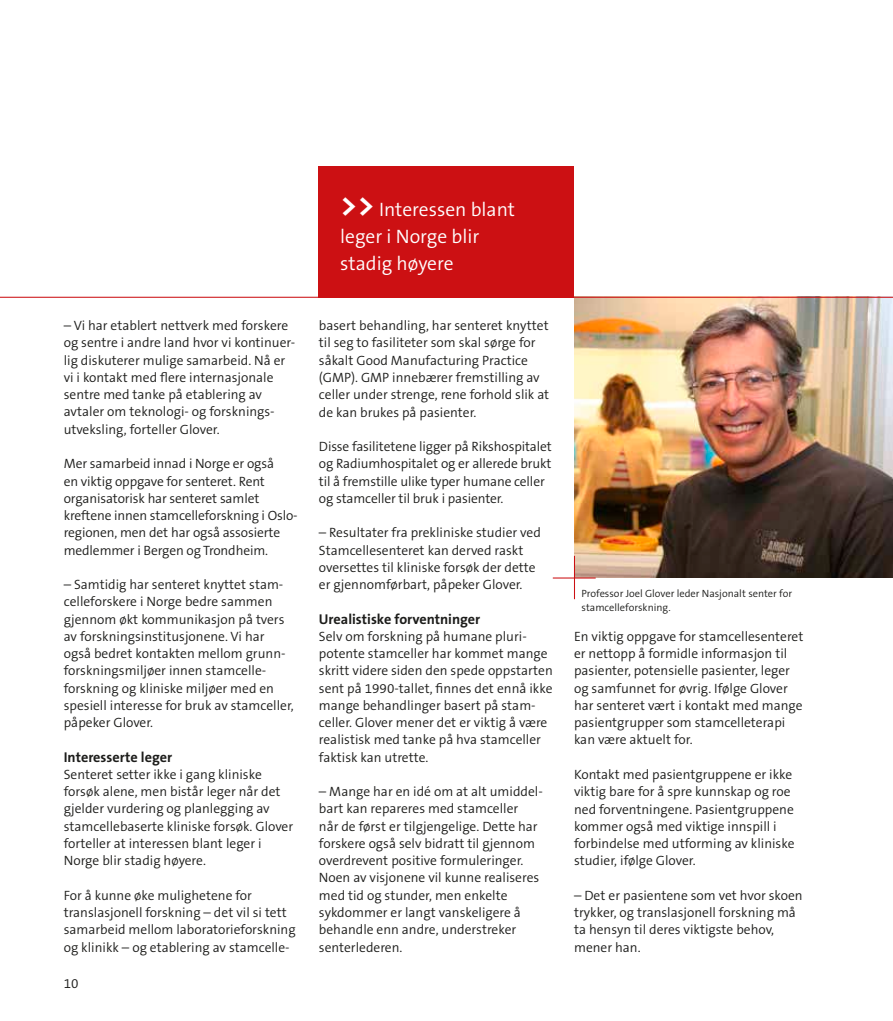
<style>
.page{position:relative;width:893px;height:1021px;background:#fff}
.page>*{position:absolute;margin:0;border:0;box-sizing:border-box;transform-origin:0 0}
.t1{font:300 19.5px/27px "The Sans B4";color:#fff}
.t2{font:700 14.25px "The Sans B7";color:#1d1d1b}
.t3{font:300 13.5px/17.2px "The Sans B4";color:#1d1d1b}
.t4{font:300 10.5px/14.2px "The Sans B4";color:#1d1d1b}
.s1{font-family:"The Sans B7";font-weight:700;font-size:31.5px}
</style>
<div class="page">
<img style="left:574px;top:298px;width:319px;height:279px">
<div style="left:319px;top:167px;width:255px;height:131px;background:#cc1013"></div>
<hr style="left:0;top:297px;width:893px;height:1px;background:#cc1013">
<hr style="left:574px;top:556px;width:1px;height:43px;background:#cc1013">
<hr style="left:553px;top:577px;width:43px;height:1px;background:#cc1013">
<p class="t3" style="left:64px;top:318px;width:233px">– Vi har etablert nettverk med forskere og sentre i andre land hvor vi kontinuer&shy;lig diskuterer mulige samarbeid. Nå er vi i kontakt med flere internasjonale sentre med tanke på etablering av avtaler om teknologi- og forsknings&shy;utveksling, forteller Glover.</p>
<p class="t3" style="left:64px;top:456px;width:235px">Mer samarbeid innad i Norge er også<br>en viktig oppgave for senteret. Rent organisatorisk har senteret samlet kreftene innen stamcelleforskning i Oslo&shy;regionen, men det har også assosierte medlemmer i Bergen og Trondheim.</p>
<p class="t3" style="left:64px;top:576px;width:231px">– Samtidig har senteret knyttet stam&shy;celleforskere i Norge bedre sammen gjennom økt kommunikasjon på tvers av forskningsinstitusjonene. Vi har også bedret kontakten mellom grunn&shy;forskningsmiljøer innen stamcelle&shy;forskning og kliniske miljøer med en spesiell interesse for bruk av stamceller, påpeker Glover.</p>
<p class="t2" style="left:64px;top:749px;width:110px">Interesserte leger</p>
<p class="t3" style="left:64px;top:766px;width:231px">Senteret setter ikke i gang kliniske forsøk alene, men bistår leger når det gjelder vurdering og planlegging av stamcellebaserte kliniske forsøk. Glover forteller at interessen blant leger i Norge blir stadig høyere.</p>
<p class="t3" style="left:64px;top:887px;width:233px">For å kunne øke mulighetene for translasjonell forskning – det vil si tett samarbeid mellom laboratorieforskning og klinikk – og etablering av stamcelle-</p>
<p class="t3" style="left:64px;top:975px;width:16px">10</p>
<h1 class="t1" style="left:340px;top:197px;width:176px"><span class="s1">&gt;&gt;</span> Interessen blant leger i Norge blir stadig høyere</h1>
<p class="t3" style="left:319px;top:318px;width:232px">basert behandling, har senteret knyttet til seg to fasiliteter som skal sørge for såkalt Good Manufacturing Practice (GMP). GMP innebærer fremstilling av celler under strenge, rene forhold slik at de kan brukes på pasienter.</p>
<p class="t3" style="left:319px;top:438px;width:234px">Disse fasilitetene ligger på Rikshospitalet og Radiumhospitalet og er allerede brukt til å fremstille ulike typer humane celler og stamceller til bruk i pasienter.</p>
<p class="t3" style="left:319px;top:525px;width:223px">– Resultater fra prekliniske studier ved Stamcellesenteret kan derved raskt oversettes til kliniske forsøk der dette er gjennomførbart, påpeker Glover.</p>
<p class="t2" style="left:319px;top:611px;width:163px">Urealistiske forventninger</p>
<p class="t3" style="left:319px;top:628px;width:235px">Selv om forskning på humane pluri&shy;potente stamceller har kommet mange skritt videre siden den spede oppstarten sent på 1990-tallet, finnes det ennå ikke mange behandlinger basert på stam&shy;celler. Glover mener det er viktig å være realistisk med tanke på hva stamceller faktisk kan utrette.</p>
<p class="t3" style="left:319px;top:783px;width:225px">– Mange har en idé om at alt umiddel&shy;bart kan repareres med stamceller<br>når de først er tilgjengelige. Dette har forskere også selv bidratt til gjennom overdrevent positive formuleringer.<br>Noen av visjonene vil kunne realiseres med tid og stunder, men enkelte sykdommer er langt vanskeligere å behandle enn andre, understreker senterlederen.</p>
<p class="t4" style="left:581px;top:586px;width:212px">Professor Joel Glover leder Nasjonalt senter for stamcelleforskning.</p>
<p class="t3" style="left:574px;top:628px;width:231px">En viktig oppgave for stamcellesenteret er nettopp å formidle informasjon til pasienter, potensielle pasienter, leger og samfunnet for øvrig. Ifølge Glover har senteret vært i kontakt med mange pasientgrupper som stamcelleterapi kan være aktuelt for.</p>
<p class="t3" style="left:574px;top:766px;width:222px">Kontakt med pasientgruppene er ikke viktig bare for å spre kunnskap og roe ned forventningene. Pasientgruppene kommer også med viktige innspill i forbindelse med utforming av kliniske studier, ifølge Glover.</p>
<p class="t3" style="left:574px;top:887px;width:230px">– Det er pasientene som vet hvor skoen trykker, og translasjonell forskning må ta hensyn til deres viktigste behov, mener han.</p>
</div>
